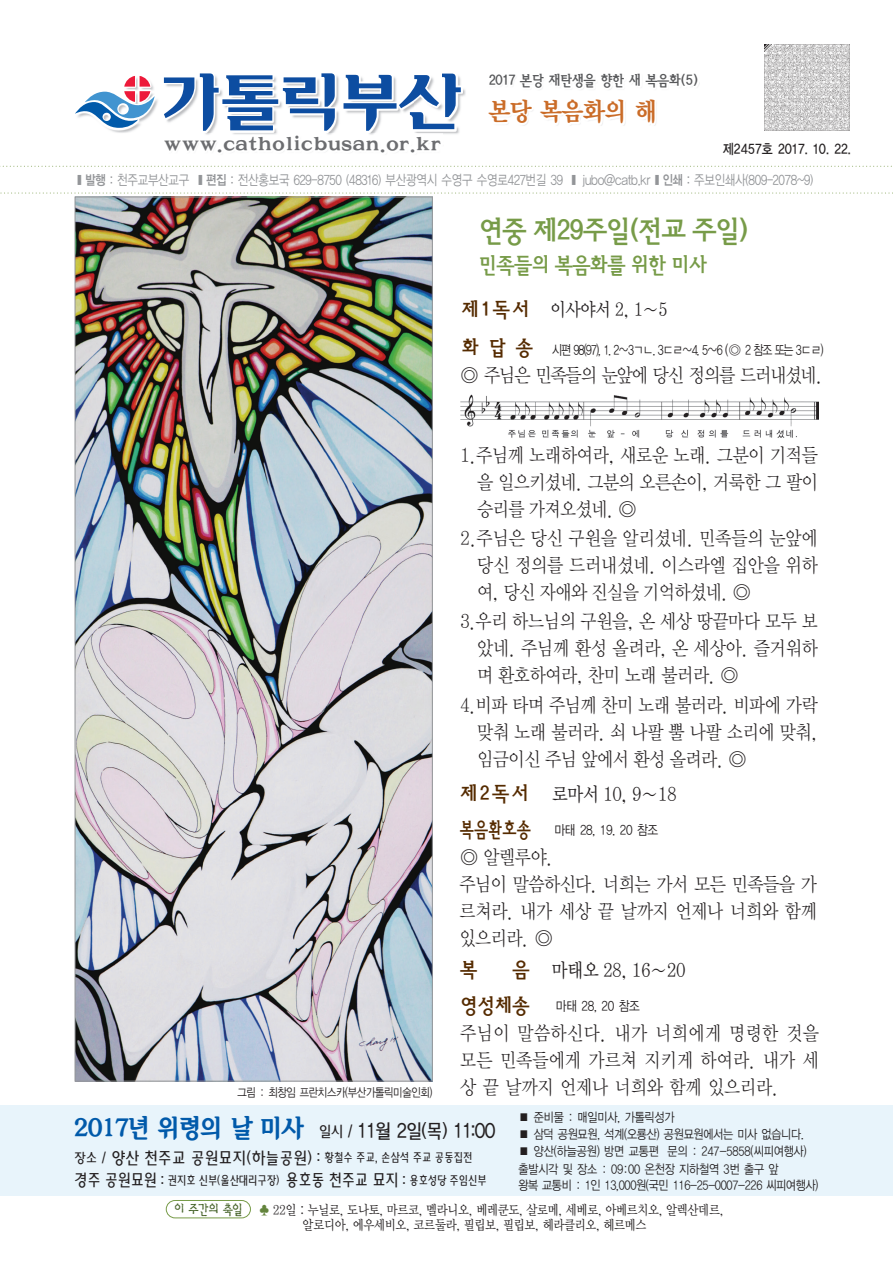
<style>
.page{position:relative;width:893px;height:1263px;background:#fff}
.page>*{position:absolute;margin:0;border:0;box-sizing:border-box;transform-origin:0 0}
.t1{font:700 30px "Korean RMS";letter-spacing:-.1em;color:#779b48;scale:.87 1}
.t2{font:25.5px "YDIY Mj O350";letter-spacing:-.03em;color:#ca6c28;scale:.92 1}
.t3{font:700 22.5px "Korean RMS";letter-spacing:-.1em;color:#779b48;scale:.87 1}
.t4{font:700 21px "Korean RMS";color:#552b00;scale:.88 1}
.t5{font:19.5px/27px "YDIY Mj O320";letter-spacing:-.02em;color:#231f20;text-align:justify;scale:.88 1}
.t6{font:19.5px/27px "YDIY Mj O320";letter-spacing:-.02em;color:#231f20}
.t7{font:500 19.5px "Korean AGD";letter-spacing:-.11em;color:#231f20;scale:.9 1}
.t8{font:19.5px "YDIY Mj O330";letter-spacing:-.02em;color:#231f20;scale:.87 1}
.t9{font:700 19.5px "Korean MS";color:#6c6d70;scale:1.1 1}
.t10{font:19.5px "YDIY Mj O320";letter-spacing:-.06em;color:#231f20}
.t11{font:18.75px "YDIY Mj O330";color:#231f20;scale:.87 1}
.t12{font:500 16.5px "Korean AGD";letter-spacing:-.05em;color:#231f20;scale:.89 1}
.t13{font:700 15px "Korean RMS";letter-spacing:-.1em;color:#57585a;scale:.87 1}
.t14{font:13.5px/15.5px "YDIY Mj O330";letter-spacing:-.03em;color:#231f20;scale:.87 1}
.t15{font:500 13.5px "Korean GD";letter-spacing:-.08em;color:#939598;scale:.35 1}
.t16{font:13.5px "YDIYGO320";letter-spacing:-.09em;color:#231f20;scale:.8 1}
.t17{font:13.5px "YDIYGO320";letter-spacing:-.09em;color:#231f20;scale:.86 1}
.t18{font:700 13.5px "Korean GD";letter-spacing:-.04em;color:#231f20;scale:.87 1}
.t19{font:12.75px/16.8px "YDIYGO320";letter-spacing:-.01em;color:#231f20;scale:.86 1}
.t20{font:500 12px "Korean AGD";letter-spacing:-.07em;color:#231f20;scale:.83 1}
.t21{font:12px "YDIYGO320";letter-spacing:-.03em;color:#231f20;scale:.85 1}
.s1{font-family:"YDIYGO340";font-weight:400}
.s2{font-family:"Korean RMS";font-weight:700;font-size:21px;color:#552b00}
.s3{font-family:"Korean AMJ Extra";font-weight:400;font-size:25.5px;color:#015aaa}
.s4{font-size:15px}
.s5{font-size:13.5px}
.s6{font-size:12px}
.s7{font-size:16.5px}
.s8{font-family:"YDI Hsang IIM";color:#456228}
.s9{color:#63843c}
</style>
<div class="page">
<div style="left:0;top:1106px;width:893px;height:90px;background:#e8f4fb"></div>
<img style="left:77px;top:199px;width:354px;height:880px">
<img style="left:165px;top:1200px;width:86px;height:19px">
<div style="left:166px;top:1200px;width:85px;height:18px;border:1px solid #779b48;border-radius:9px"></div>
<svg style="left:764px;top:44px;width:86px;height:87px"></svg>
<img style="left:764px;top:45px;width:85px;height:85px">
<img style="left:107px;top:74px;width:356px;height:59px">
<svg style="left:164px;top:77px;width:30px;height:41px"></svg>
<svg style="left:200px;top:73px;width:135px;height:58px"></svg>
<svg style="left:75px;top:76px;width:80px;height:52px"></svg>
<svg style="left:344px;top:74px;width:117px;height:60px"></svg>
<img style="left:205px;top:133px;width:238px;height:2px">
<img style="left:510px;top:78px;width:189px;height:47px">
<img style="left:460px;top:394px;width:358px;height:44px">
<svg style="left:0;top:192px;width:893px;height:2px"></svg>
<svg style="left:0;top:166px;width:892px;height:1px"></svg>
<p class="t13" style="left:488px;top:73px;width:243px">2017 본당 재탄생을 향한 새 복음화(5)</p>
<h2 class="t2" style="left:488px;top:99px;width:185px">본당 복음화의 해</h2>
<p class="t9" style="left:164px;top:135px;width:254px">www.catholicbusan.or.kr</p>
<p class="t18" style="left:722px;top:141px;width:150px">제2457호 2017. 10. 22.</p>
<p class="t15" style="left:77px;top:172px;width:2105px">▒ <span class="s1">발행</span> : 천주교부산교구 ▒ <span class="s1">편집</span> : 전산홍보국 629-8750 (48316) 부산광역시 수영구 수영로427번길 39 ▒ jubo@catb.kr ▒ <span class="s1">인쇄</span> : 주보인쇄사(809-2078~9)</p>
<h1 class="t1" style="left:478px;top:215px;width:313px">연중 제29주일(전교 주일)</h1>
<p class="t3" style="left:478px;top:253px;width:266px">민족들의 복음화를 위한 미사</p>
<p class="t11" style="left:461px;top:300px;width:239px"><span class="s2">제 1 독 서</span> 이사야서 2, 1∼5</p>
<p class="t16" style="left:461px;top:342px;width:455px"><span class="s2">화 답 송</span> 시편 98(97), 1. 2∼3ㄱㄴ. 3ㄷㄹ∼4. 5∼6 (◎ 2 참조 또는 3ㄷㄹ)</p>
<p class="t10" style="left:460px;top:366px;width:364px">◎ 주님은 민족들의 눈앞에 당신 정의를 드러내셨네.</p>
<p class="t5" style="left:477px;top:442px;width:389px;text-indent:-17px">1.주님께 노래하여라, 새로운 노래. 그분이 기적들 을 일으키셨네. 그분의 오른손이, 거룩한 그 팔이 승리를 가져오셨네. ◎</p>
<p class="t5" style="left:477px;top:525px;width:389px;text-indent:-17px">2.주님은 당신 구원을 알리셨네. 민족들의 눈앞에 당신 정의를 드러내셨네. 이스라엘 집안을 위하 여, 당신 자애와 진실을 기억하셨네. ◎</p>
<p class="t5" style="left:477px;top:608px;width:389px;text-indent:-17px">3.우리 하느님의 구원을, 온 세상 땅끝마다 모두 보 았네. 주님께 환성 올려라, 온 세상아. 즐거워하 며 환호하여라, 찬미 노래 불러라. ◎</p>
<p class="t5" style="left:477px;top:691px;width:388px;text-indent:-17px">4.비파 타며 주님께 찬미 노래 불러라. 비파에 가락 맞춰 노래 불러라. 쇠 나팔 뿔 나팔 소리에 맞춰, 임금이신 주님 앞에서 환성 올려라. ◎</p>
<p class="t8" style="left:460px;top:784px;width:251px"><span class="s2">제 2 독 서</span> 로마서 10, 9∼18</p>
<p class="t17" style="left:459px;top:823px;width:233px"><span class="s2">복음환호송</span> 마태 28, 19. 20 참조</p>
<p class="t6" style="left:460px;top:844px;width:359px">◎ 알렐루야.<br>주님이 말씀하신다. 너희는 가서 모든 민족들을 가 르쳐라. 내가 세상 끝 날까지 언제나 너희와 함께 있으리라. ◎</p>
<p class="t4" style="left:460px;top:958px;width:23px">복</p>
<p class="t8" style="left:512px;top:960px;width:201px"><span class="s2">음</span> 마태오 28, 16∼20</p>
<p class="t21" style="left:238px;top:1085px;width:231px">그림 : 최창임 프란치스카(부산가톨릭미술인회)</p>
<p class="t17" style="left:460px;top:998px;width:211px"><span class="s2">영성체송</span> 마태 28, 20 참조</p>
<p class="t5" style="left:460px;top:1020px;width:409px">주님이 말씀하신다. 내가 너희에게 명령한 것을 모든 민족들에게 가르쳐 지키게 하여라. 내가 세 상 끝 날까지 언제나 너희와 함께 있으리라.</p>
<p class="t7" style="left:74px;top:1120px;width:471px"><span class="s3">2017년 위령의 날 미사</span> <span class="s4">일시 /</span> 11월 2일(목) 11:00</p>
<p class="t19" style="left:518px;top:1109px;width:183px">■ 준비물 : 매일미사, 가톨릭성가</p>
<p class="t19" style="left:518px;top:1126px;width:333px">■ 삼덕 공원묘원, 석계(오룡산) 공원묘원에서는 미사 없습니다.</p>
<p class="t19" style="left:518px;top:1143px;width:350px">■ 양산(하늘공원) 방면 교통편 문의 : 247-5858(씨피여행사) 출발시각 및 장소 : 09:00 온천장 지하철역 3번 출구 앞<br>왕복 교통비 : 1인 13,000원(국민 116-25-0007-226 씨피여행사)</p>
<p class="t12" style="left:74px;top:1149px;width:450px"><span class="s5">장소 /</span> 양산 천주교 공원묘지(하늘공원) <span class="s4">:</span> <span class="s6">황철수 주교, 손삼석 주교 공동집전</span></p>
<p class="t20" style="left:74px;top:1174px;width:499px"><span class="s7">경주 공원묘원</span> <span class="s4">:</span> 권지호 신부(울산대리구장) <span class="s7">용호동 천주교 묘지</span> <span class="s4">:</span> 용호성당 주임신부</p>
<p class="t14" style="left:303px;top:1202px;width:486px;text-indent:-129px"><span class="s8">이 주간의 축일</span> <span class="s9">♣</span> 22일 : 누닐로, 도나토, 마르코, 멜라니오, 베레쿤도, 살로메, 세베로, 아베르치오, 알렉산데르, 알로디아, 에우세비오, 코르둘라, 필립보, 필립보, 헤라클리오, 헤르메스</p>
</div>
